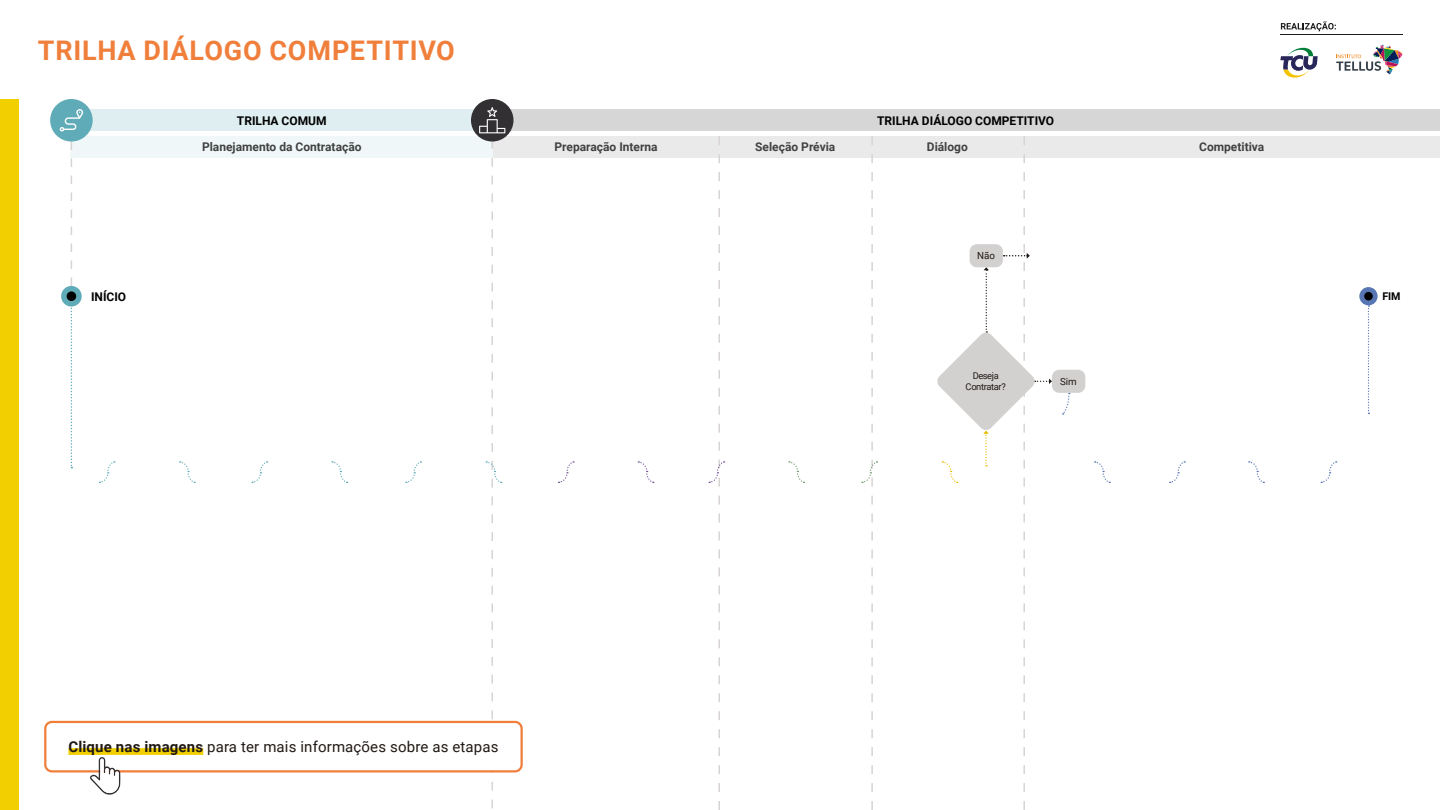
<style>
.page{position:relative;width:1440px;height:810px;background:#fff}
.page>*{position:absolute;margin:0;border:0;box-sizing:border-box;transform-origin:0 0}
.t1{font:700 27px "Roboto";letter-spacing:.03em;color:#f07f3c}
.t2{font:15px "Roboto";letter-spacing:.01em;color:#211915}
.t3{font:700 12px "Roboto";color:#414141}
.t4{font:700 12px "Roboto";color:#000}
.t5{font:700 10.65px "Roboto";color:#000}
.t6{font:9.75px "Roboto";letter-spacing:-.005em;color:#211915}
.t7{font:9.38px/11.2px "Roboto";letter-spacing:-.04em;color:#211915;text-align:center}
.s1{font-weight:700}
</style>
<div class="page">
<div style="left:492px;top:136px;width:228px;height:21px;background:#ebeaeb"></div>
<div style="left:718px;top:136px;width:154px;height:21px;background:#ebeaeb"></div>
<div style="left:871px;top:136px;width:153px;height:21px;background:#ebeaeb"></div>
<div style="left:1023px;top:136px;width:417px;height:21px;background:#ebeaeb"></div>
<div style="left:71px;top:136px;width:422px;height:21px;background:#eff7f8"></div>
<svg style="left:99px;top:461px;width:16px;height:22px"></svg>
<svg style="left:406px;top:461px;width:15px;height:22px"></svg>
<svg style="left:180px;top:461px;width:15px;height:22px"></svg>
<svg style="left:486px;top:142px;width:16px;height:666px"></svg>
<svg style="left:332px;top:461px;width:16px;height:22px"></svg>
<svg style="left:252px;top:461px;width:16px;height:22px"></svg>
<svg style="left:559px;top:461px;width:15px;height:22px"></svg>
<div style="left:0;top:99px;width:19px;height:711px;background:#f1cf00"></div>
<div style="left:78px;top:110px;width:415px;height:21px;background:#dfeef1"></div>
<div style="left:50px;top:99px;width:43px;height:43px;background:#5facb8;border-radius:50%"></div>
<div style="left:491px;top:110px;width:949px;height:21px;background:#d6d6d6"></div>
<svg style="left:61px;top:142px;width:21px;height:326px"></svg>
<svg style="left:60px;top:109px;width:23px;height:23px"></svg>
<div style="left:45px;top:722px;width:477px;height:49px;background:#fff;border-radius:7px"></div>
<div style="left:44px;top:721px;width:479px;height:51px;border:2px solid #f07f3c;border-radius:7px"></div>
<svg style="left:90px;top:757px;width:30px;height:38px"></svg>
<svg style="left:1280px;top:47px;width:38px;height:31px"></svg>
<svg style="left:1336px;top:45px;width:67px;height:29px"></svg>
<svg style="left:1281px;top:21px;width:55px;height:10px"></svg>
<hr style="left:1280px;top:34px;width:122px;height:1px;background:#1c1c1c">
<div style="left:471px;top:99px;width:43px;height:43px;background:#333033;border-radius:50%"></div>
<svg style="left:479px;top:107px;width:26px;height:26px"></svg>
<svg style="left:862px;top:136px;width:16px;height:674px"></svg>
<svg style="left:709px;top:136px;width:16px;height:674px"></svg>
<svg style="left:1062px;top:393px;width:8px;height:22px"></svg>
<svg style="left:1249px;top:461px;width:15px;height:22px"></svg>
<svg style="left:1095px;top:461px;width:15px;height:22px"></svg>
<svg style="left:789px;top:461px;width:16px;height:22px"></svg>
<svg style="left:638px;top:461px;width:16px;height:22px"></svg>
<svg style="left:1170px;top:461px;width:15px;height:22px"></svg>
<svg style="left:1321px;top:461px;width:16px;height:22px"></svg>
<div style="left:1052px;top:370px;width:33px;height:23px;background:#d3d1d0;border-radius:7px"></div>
<svg style="left:937px;top:136px;width:115px;height:674px"></svg>
<svg style="left:1359px;top:287px;width:19px;height:127px"></svg>
<div style="left:68px;top:748px;width:135px;height:7px;background:#f1cf00"></div>
<h1 class="t1" style="left:38px;top:31px;width:418px">TRILHA DIÁLOGO COMPETITIVO</h1>
<p class="t4" style="left:237px;top:112px;width:91px">TRILHA COMUM</p>
<p class="t4" style="left:877px;top:112px;width:179px">TRILHA DIÁLOGO COMPETITIVO</p>
<p class="t3" style="left:202px;top:139px;width:161px">Planejamento da Contratação</p>
<p class="t3" style="left:555px;top:139px;width:105px">Preparação Interna</p>
<p class="t3" style="left:755px;top:139px;width:82px">Seleção Prévia</p>
<p class="t3" style="left:927px;top:139px;width:43px">Diálogo</p>
<p class="t3" style="left:1199px;top:139px;width:67px">Competitiva</p>
<p class="t4" style="left:91px;top:288px;width:37px">INÍCIO</p>
<p class="t6" style="left:977px;top:249px;width:19px">Não</p>
<p class="t7" style="left:966px;top:370px;width:42px">Deseja<br>Contratar?</p>
<p class="t6" style="left:1060px;top:375px;width:18px">Sim</p>
<p class="t5" style="left:1382px;top:289px;width:20px">FIM</p>
<p class="t2" style="left:68px;top:736px;width:432px"><span class="s1">Clique nas imagens</span> para ter mais informações sobre as etapas</p>
</div>
